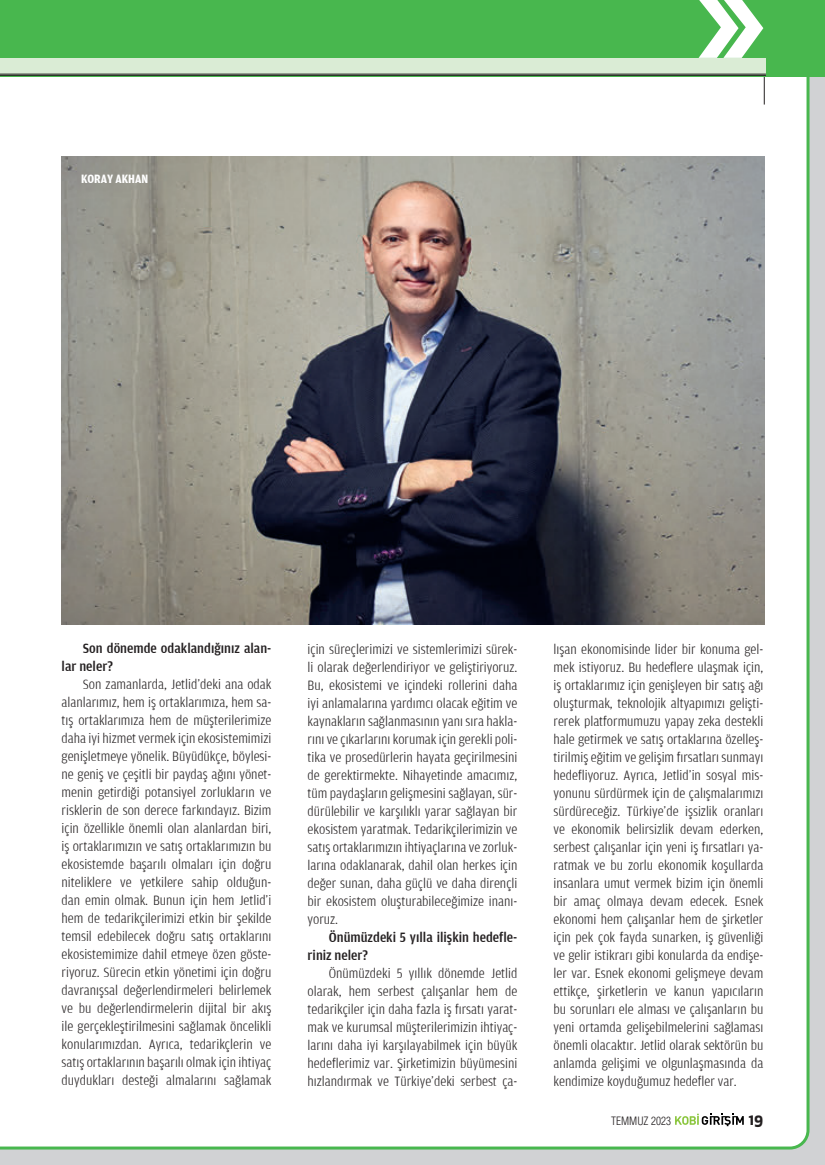
<style>
.page{position:relative;width:825px;height:1165px;background:#fff}
.page>*{position:absolute;margin:0;border:0;box-sizing:border-box;transform-origin:0 0}
.t1{font:700 15px "Apex New";color:#231f20}
.t2{font:300 condensed 14.25px/18px "Amplitude Aubi 3";color:#231f20;text-align:justify;scale:1.1 1}
.t3{font:500 condensed 14.25px/18px "Amplitude Aubi 3";color:#231f20;scale:1.1 1}
.t4{font:700 condensed 12.75px "Amplitude Aubi 3";color:#fff}
.t5{font:300 11.25px "Helveticam Cond";color:#231f20}
</style>
<div class="page">
<div style="left:0;top:64px;width:825px;height:1101px;background:#d1d2d4"></div>
<div style="left:0;top:76px;width:809px;height:1073px;background:#fff"></div>
<svg style="left:675px;top:1114px;width:69px;height:12px"></svg>
<hr style="left:764px;top:75px;width:1px;height:30px;background:#231f20">
<div style="left:0;top:0;width:825px;height:76px;background:#48b74e"></div>
<div style="left:0;top:58px;width:766px;height:16px;background:#daecd5"></div>
<hr style="left:0;top:74px;width:766px;height:1px;background:#231f20">
<hr style="left:0;top:75px;width:766px;height:1px;background:#231f20">
<svg style="left:698px;top:0;width:65px;height:58px"></svg>
<img style="left:62px;top:156px;width:702px;height:469px">
<p class="t4" style="left:81px;top:172px;width:69px">KORAY AKHAN</p>
<p class="t3" style="left:62px;top:640px;width:192px;text-indent:21px">Son dönemde odaklandığınız alan&shy;lar neler?</p>
<p class="t2" style="left:62px;top:675px;width:192px;text-indent:21px">Son zamanlarda, Jetlid’deki ana odak alanlarımız, hem iş ortaklarımıza, hem sa&shy;tış ortaklarımıza hem de müşterilerimize daha iyi hizmet vermek için ekosistemimizi genişletmeye yönelik. Büyüdükçe, böylesi&shy;ne geniş ve çeşitli bir paydaş ağını yönet&shy;menin getirdiği potansiyel zorlukların ve risklerin de son derece farkındayız. Bizim için özellikle önemli olan alanlardan biri, iş ortaklarımızın ve satış ortaklarımızın bu ekosistemde başarılı olmaları için doğru niteliklere ve yetkilere sahip olduğun&shy;dan emin olmak. Bunun için hem Jetlid’i hem de tedarikçilerimizi etkin bir şekilde temsil edebilecek doğru satış ortaklarını ekosistemimize dahil etmeye özen göste&shy;riyoruz. Sürecin etkin yönetimi için doğru davranışsal değerlendirmeleri belirlemek ve bu değerlendirmelerin dijital bir akış ile gerçekleştirilmesini sağlamak öncelikli konularımızdan. Ayrıca, tedarikçlerin ve satış ortaklarının başarılı olmak için ihtiyaç duydukları desteği almalarını sağlamak</p>
<p class="t2" style="left:308px;top:640px;width:192px">için süreçlerimizi ve sistemlerimizi sürek&shy;li olarak değerlendiriyor ve geliştiriyoruz.<br>Bu, ekosistemi ve içindeki rollerini daha iyi anlamalarına yardımcı olacak eğitim ve kaynakların sağlanmasının yanı sıra hakla&shy;rını ve çıkarlarını korumak için gerekli poli&shy;tika ve prosedürlerin hayata geçirilmesini de gerektirmekte. Nihayetinde amacımız, tüm paydaşların gelişmesini sağlayan, sür&shy;dürülebilir ve karşılıklı yarar sağlayan bir ekosistem yaratmak. Tedarikçilerimizin ve satış ortaklarımızın ihtiyaçlarına ve zorluk&shy;larına odaklanarak, dahil olan herkes için değer sunan, daha güçlü ve daha dirençli bir ekosistem oluşturabileceğimize inanı&shy;yoruz.</p>
<p class="t3" style="left:308px;top:928px;width:192px;text-indent:21px">Önümüzdeki 5 yılla ilişkin hedefle&shy;riniz neler?</p>
<p class="t2" style="left:308px;top:964px;width:192px;text-indent:21px">Önümüzdeki 5 yıllık dönemde Jetlid olarak, hem serbest çalışanlar hem de tedarikçiler için daha fazla iş fırsatı yarat&shy;mak ve kurumsal müşterilerimizin ihtiyaç&shy;larını daha iyi karşılayabilmek için büyük hedeflerimiz var. Şirketimizin büyümesini hızlandırmak ve Türkiye’deki serbest ça-</p>
<p class="t2" style="left:553px;top:640px;width:192px">lışan ekonomisinde lider bir konuma gel&shy;mek istiyoruz. Bu hedeflere ulaşmak için, iş ortaklarımız için genişleyen bir satış ağı oluşturmak, teknolojik altyapımızı gelişti&shy;rerek platformumuzu yapay zeka destekli hale getirmek ve satış ortaklarına özelleş&shy;tirilmiş eğitim ve gelişim fırsatları sunmayı hedefliyoruz. Ayrıca, Jetlid’in sosyal mis&shy;yonunu sürdürmek için de çalışmalarımızı sürdüreceğiz. Türkiye’de işsizlik oranları ve ekonomik belirsizlik devam ederken, serbest çalışanlar için yeni iş fırsatları ya&shy;ratmak ve bu zorlu ekonomik koşullarda insanlara umut vermek bizim için önemli bir amaç olmaya devam edecek. Esnek ekonomi hem çalışanlar hem de şirketler için pek çok fayda sunarken, iş güvenliği ve gelir istikrarı gibi konularda da endişe&shy;ler var. Esnek ekonomi gelişmeye devam ettikçe, şirketlerin ve kanun yapıcıların bu sorunları ele alması ve çalışanların bu yeni ortamda gelişebilmelerini sağlaması önemli olacaktır. Jetlid olarak sektörün bu anlamda gelişimi ve olgunlaşmasında da kendimize koyduğumuz hedefler var.</p>
<p class="t5" style="left:611px;top:1114px;width:61px">TEMMUZ 2023</p>
<p class="t1" style="left:749px;top:1108px;width:16px">19</p>
</div>
